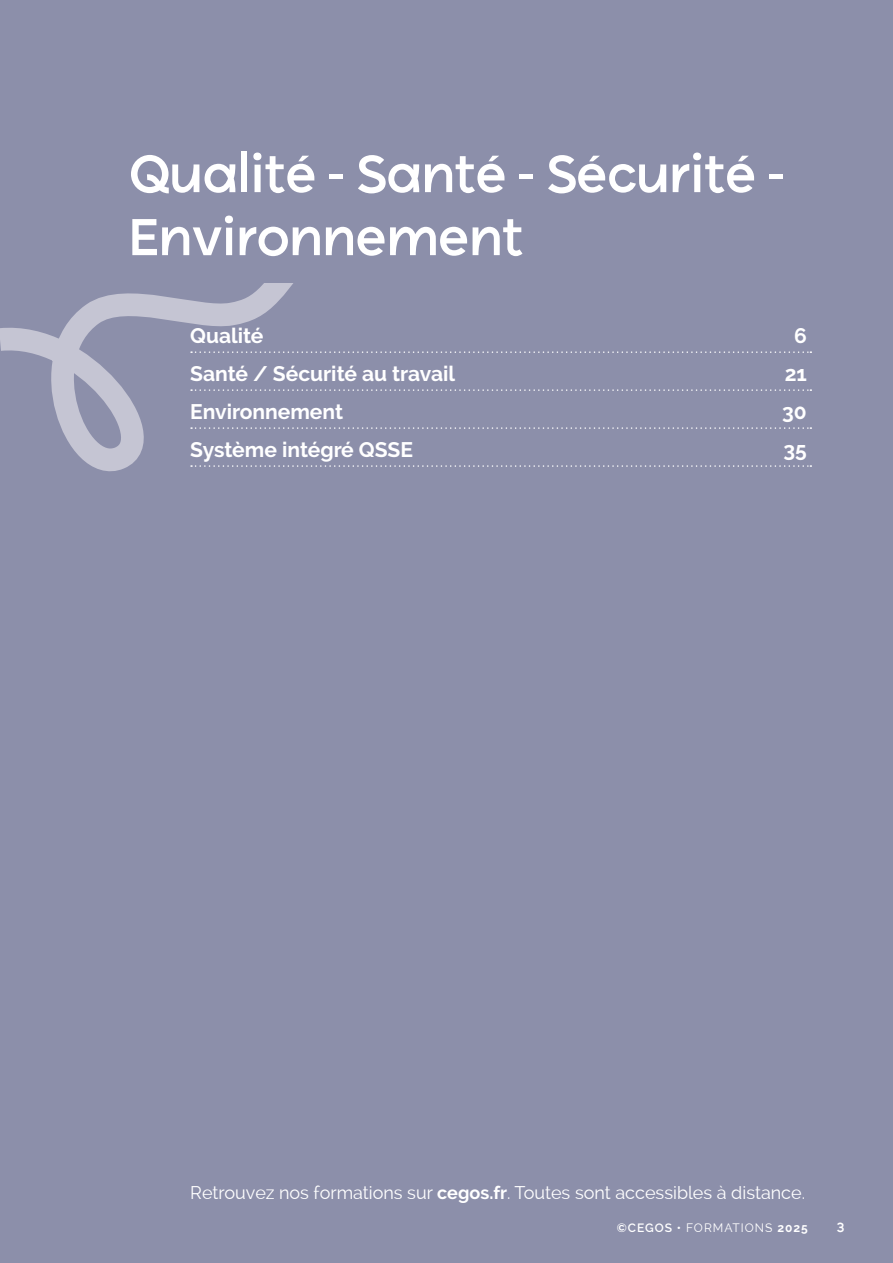
<style>
.page{position:relative;width:893px;height:1263px;background:#8c8faa}
.page>*{position:absolute;margin:0;border:0;box-sizing:border-box;transform-origin:0 0}
.t1{font:500 52.5px/63px "Ryker";color:#fff}
.t2{font:700 21px "Raleway";color:#fff}
.t3{font:18px "Raleway";color:#fff}
.t4{font:500 13.5px "Ryker";color:#fff}
.t5{font:12px "Raleway";letter-spacing:.08em;color:#fff}
.s1{font-weight:700}
.s2{font-weight:600}
</style>
<div class="page">
<svg style="left:0;top:283px;width:293px;height:189px"></svg>
<svg style="left:191px;top:351px;width:620px;height:2px"></svg>
<svg style="left:191px;top:389px;width:620px;height:2px"></svg>
<svg style="left:191px;top:427px;width:620px;height:2px"></svg>
<svg style="left:191px;top:465px;width:620px;height:2px"></svg>
<h1 class="t1" style="left:128px;top:142px;width:659px">Qualité - Santé - Sécurité -<br>Environnement</h1>
<p class="t2" style="left:190px;top:324px;width:75px">Qualité</p>
<p class="t2" style="left:794px;top:324px;width:14px">6</p>
<p class="t2" style="left:190px;top:361px;width:266px">Santé / Sécurité au travail</p>
<p class="t2" style="left:785px;top:361px;width:24px">21</p>
<p class="t2" style="left:190px;top:399px;width:154px">Environnement</p>
<p class="t2" style="left:782px;top:399px;width:26px">30</p>
<p class="t2" style="left:190px;top:437px;width:224px">Système intégré QSSE</p>
<p class="t2" style="left:783px;top:437px;width:25px">35</p>
<p class="t3" style="left:190px;top:1183px;width:616px">Retrouvez nos formations sur <span class="s1">cegos.fr</span>. Toutes sont accessibles à distance.</p>
<p class="t5" style="left:617px;top:1221px;width:193px"><span class="s2">©CEGOS •</span> FORMATIONS <span class="s1">2025</span></p>
<p class="t4" style="left:836px;top:1219px;width:10px">3</p>
</div>
